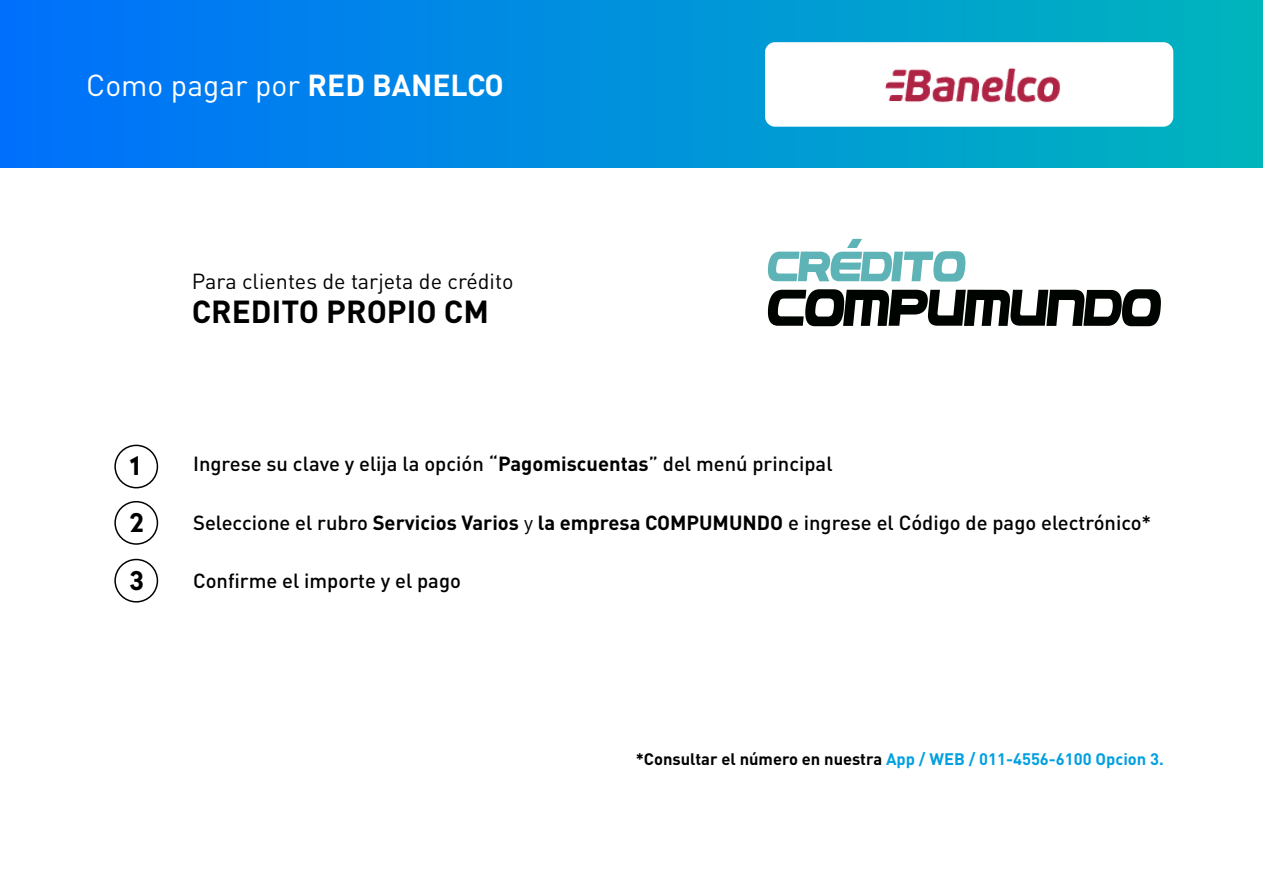
<style>
.page{position:relative;width:1263px;height:893px;background:#fff}
.page>*{position:absolute;margin:0;border:0;box-sizing:border-box;transform-origin:0 0}
.t1{font:700 31.5px "DIN Pro";color:#000}
.t2{font:30px "DIN Pro";color:#fff}
.t3{font:700 25.65px "Radikal";color:#000}
.t4{font:21.6px "DIN Pro";color:#000}
.t5{font:500 20.25px "DIN Pro";color:#000}
.t6{font:700 16.5px "DIN Pro";color:#00a0e0}
.s1{font-weight:700}
.s2{font-weight:400}
.s3{color:#000}
</style>
<div class="page">
<div style="left:114px;top:445px;width:44px;height:43px;border:2px solid #000;border-radius:50%"></div>
<div style="left:114px;top:501px;width:44px;height:44px;border:2px solid #000;border-radius:50%"></div>
<div style="left:114px;top:559px;width:44px;height:44px;border:2px solid #000;border-radius:50%"></div>
<div style="left:0;top:0;width:1263px;height:168px;background:linear-gradient(to right,#0070fc,#00b5bc)"></div>
<div style="left:765px;top:42px;width:408px;height:85px;background:#fff;border-radius:10px"></div>
<div style="left:784px;top:39px;width:178px;height:91px;background:#fff"></div>
<img style="left:885px;top:68px;width:175px;height:35px">
<svg style="left:767px;top:239px;width:199px;height:43px"></svg>
<svg style="left:767px;top:289px;width:394px;height:37px"></svg>
<h2 class="t2" style="left:86px;top:65px;width:419px">Como pagar por <span class="s1">RED BANELCO</span></h2>
<p class="t4" style="left:192px;top:266px;width:323px">Para clientes de tarjeta de crédito</p>
<h1 class="t1" style="left:192px;top:290px;width:299px">CREDITO PROPIO CM</h1>
<p class="t3" style="left:130px;top:447px;width:12px">1</p>
<p class="t3" style="left:130px;top:504px;width:15px">2</p>
<p class="t3" style="left:130px;top:562px;width:15px">3</p>
<p class="t5" style="left:193px;top:450px;width:641px">Ingrese su clave y elija la opción “<span class="s1">Pagomiscuentas</span>” del menú principal</p>
<p class="t5" style="left:193px;top:508px;width:960px">Seleccione el rubro <span class="s1">Servicios Varios</span> <span class="s2">y</span> <span class="s1">la empresa COMPUMUNDO</span> e ingrese el Código de pago electrónico*</p>
<p class="t5" style="left:193px;top:567px;width:269px">Confirme el importe y el pago</p>
<p class="t6" style="left:636px;top:748px;width:530px"><span class="s3">*Consultar el número en nuestra</span> App / WEB / 011-4556-6100 Opcion 3.</p>
</div>
